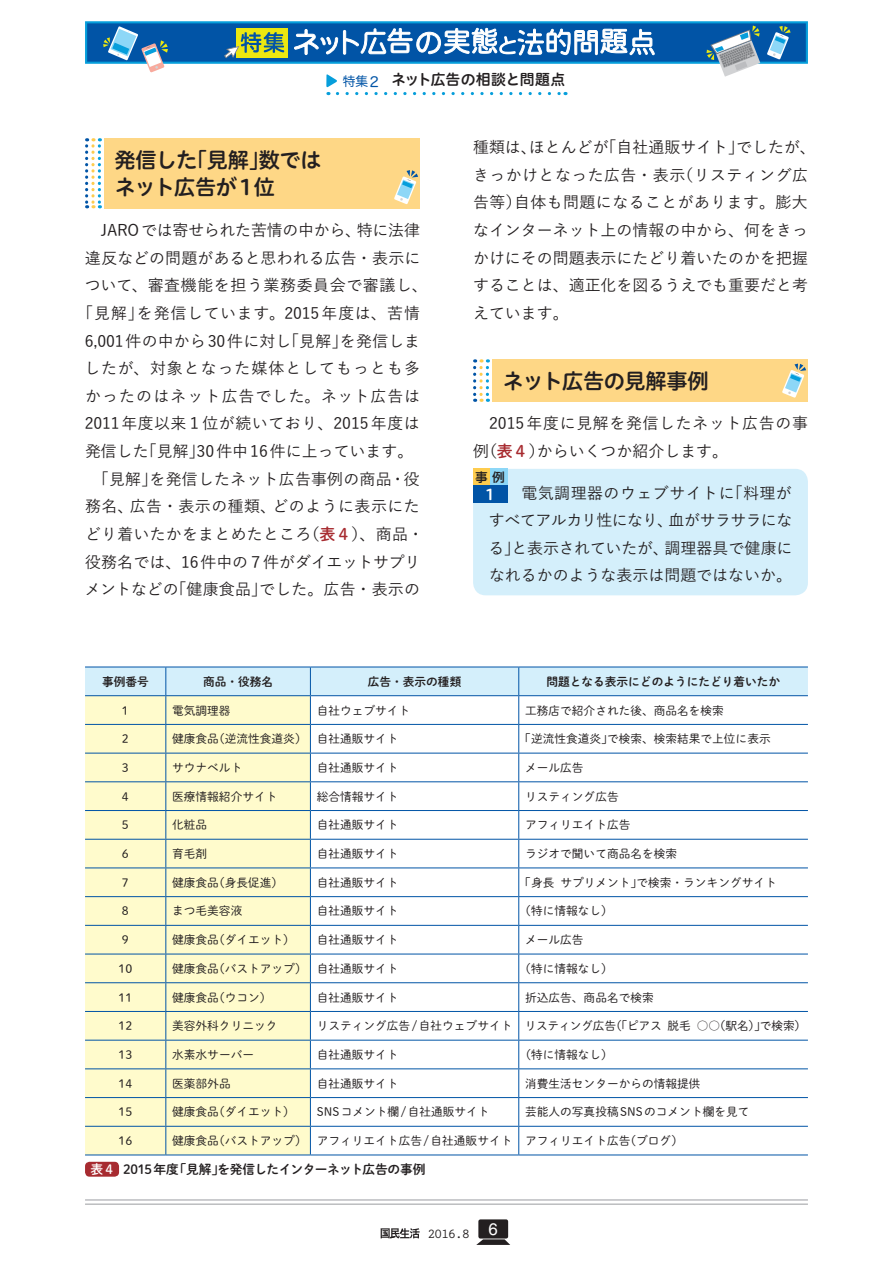
<style>
.page{position:relative;width:893px;height:1263px;background:#fff}
.page>*{position:absolute;margin:0;border:0;box-sizing:border-box;transform-origin:0 0}
.t1{font:21.3px/27.6px "Hiragino UD Sans R Std W6";letter-spacing:-.02em;color:#231f20}
.t2{font:500 15.9px/27.6px "Yu Go";letter-spacing:.01em;color:#231f20}
.t3{font:500 15.9px/27.6px "Yu Go";letter-spacing:.04em;color:#231f20}
.t4{font:500 15.9px "Yu Go";letter-spacing:-.015em;color:#231f20}
.t5{font:500 15.9px "Yu Go";letter-spacing:.03em;color:#231f20}
.t6{font:500 15.9px "Yu Go";letter-spacing:.06em;color:#231f20}
.t7{font:500 15.9px "Yu Go";letter-spacing:.055em;color:#231f20}
.t8{font:14.85px "Hiragino UD Sans R Std W6";letter-spacing:-.015em;color:#231f20}
.t9{font:14.85px "Hiragino UD Sans R Std W6";color:#fff}
.t10{font:700 13.8px "Prestige Elite Std";color:#231f20}
.t11{font:12.75px "Shuei M Go Std B";letter-spacing:-.03em;color:#231f20}
.t12{font:12.75px "Hiragino UD Sans R Std W6";color:#231f20}
.t13{font:11.7px "Shuei M Go Std L";color:#231f20}
.t14{font:11.7px "Shuei M Go Std B";color:#231f20}
.s1{font-family:"Hira Maru Pro W4";font-size:12.75px;color:#0154a6}
.s2{font-family:"Shuei M Go Std B";font-weight:400;color:#a72b30}
.s3{color:#fff}
</style>
<div class="page">
<svg style="left:476px;top:1239px;width:34px;height:6px"></svg>
<div style="left:478px;top:1219px;width:30px;height:19px;background:#231f20;border-radius:2px"></div>
<svg style="left:381px;top:1228px;width:39px;height:10px"></svg>
<hr style="left:85px;top:1199px;width:723px;height:2px;background:#bcbdc0">
<hr style="left:85px;top:1203px;width:723px;height:2px;background:#bcbdc0">
<svg style="left:85px;top:21px;width:723px;height:74px"></svg>
<div style="left:473px;top:469px;width:335px;height:126px;background:#d4effb;border-radius:13px"></div>
<div style="left:492px;top:359px;width:316px;height:43px;background:#fed786"></div>
<svg style="left:473px;top:359px;width:16px;height:43px"></svg>
<svg style="left:782px;top:364px;width:24px;height:34px"></svg>
<div style="left:473px;top:469px;width:17px;height:17px;background:#fecc4e"></div>
<div style="left:490px;top:469px;width:17px;height:17px;background:#8dd7f7"></div>
<div style="left:473px;top:486px;width:34px;height:17px;background:#0154a6"></div>
<div style="left:104px;top:138px;width:316px;height:70px;background:#fed786"></div>
<svg style="left:85px;top:138px;width:16px;height:70px"></svg>
<svg style="left:394px;top:170px;width:24px;height:34px"></svg>
<div style="left:85px;top:1162px;width:34px;height:15px;background:#a72b30;border-radius:4px"></div>
<hr style="left:85px;top:666px;width:81px;height:1px;background:#0154a6">
<hr style="left:166px;top:666px;width:144px;height:1px;background:#0154a6">
<hr style="left:310px;top:666px;width:209px;height:1px;background:#0154a6">
<hr style="left:519px;top:666px;width:289px;height:1px;background:#0154a6">
<hr style="left:85px;top:1154px;width:81px;height:1px;background:#0154a6">
<hr style="left:166px;top:1154px;width:144px;height:1px;background:#0154a6">
<hr style="left:310px;top:1154px;width:209px;height:1px;background:#0154a6">
<hr style="left:519px;top:1154px;width:289px;height:1px;background:#0154a6">
<svg style="left:85px;top:667px;width:723px;height:487px"></svg>
<p class="t8" style="left:343px;top:68px;width:224px"><span class="s1">特集</span><sub>2</sub> ネット広告の相談と問題点</p>
<h1 class="t1" style="left:114px;top:145px;width:208px">発信した「見解」数ではネット広告が1位</h1>
<h2 class="t4" style="left:101px;top:215px;width:321px">JAROでは寄せられた苦情の中から、特に法律</h2>
<h2 class="t2" style="left:85px;top:242px;width:337px">違反などの問題があると思われる広告・表示に</h2>
<h2 class="t3" style="left:85px;top:270px;width:345px">ついて、審査機能を担う業務委員会で審議し、</h2>
<h2 class="t3" style="left:77px;top:297px;width:344px">「見解」を発信しています。2015年度は、苦情</h2>
<h2 class="t2" style="left:85px;top:325px;width:337px">6,001件の中から30件に対し「見解」を発信しま</h2>
<h2 class="t6" style="left:85px;top:354px;width:337px">したが、対象となった媒体としてもっとも多</h2>
<h2 class="t7" style="left:85px;top:381px;width:336px">かったのはネット広告でした。ネット広告は</h2>
<h2 class="t2" style="left:85px;top:408px;width:336px">2011年度以来１位が続いており、2015年度は</h2>
<h2 class="t2" style="left:85px;top:435px;width:330px">発信した「見解」30件中16件に上っています。</h2>
<h2 class="t2" style="left:93px;top:463px;width:328px">「見解」を発信したネット広告事例の商品・役</h2>
<h2 class="t5" style="left:85px;top:492px;width:336px">務名、広告・表示の種類、どのように表示にた</h2>
<h2 class="t2" style="left:85px;top:518px;width:340px">どり着いたかをまとめたところ（<span class="s2">表４</span>）、商品・</h2>
<h2 class="t4" style="left:85px;top:547px;width:337px">役務名では、16件中の７件がダイエットサプリ</h2>
<h2 class="t2" style="left:85px;top:574px;width:337px">メントなどの「健康食品」でした。広告・表示の</h2>
<h2 class="t2" style="left:473px;top:131px;width:344px">種類は、ほとんどが「自社通販サイト」でしたが、きっかけとなった広告・表示（リスティング広告等）自体も問題になることがあります。膨大なインターネット上の情報の中から、何をきっかけにその問題表示にたどり着いたのかを把握することは、適正化を図るうえでも重要だと考えています。</h2>
<h1 class="t1" style="left:502px;top:366px;width:208px">ネット広告の見解事例</h1>
<h2 class="t3" style="left:473px;top:408px;width:336px;text-indent:16px">2015年度に見解を発信したネット広告の事例（<span class="s2">表４</span>）からいくつか紹介します。</h2>
<h2 class="t2" style="left:488px;top:477px;width:305px;text-align:justify;text-indent:33px">電気調理器のウェブサイトに「料理がすべてアルカリ性になり、血がサラサラになる」と表示されていたが、調理器具で健康になれるかのような表示は問題ではないか。</h2>
<p class="t12" style="left:475px;top:468px;width:31px">事例</p>
<p class="t9" style="left:486px;top:483px;width:11px">1</p>
<p class="t14" style="left:102px;top:673px;width:48px">事例番号</p>
<p class="t14" style="left:203px;top:673px;width:72px">商品・役務名</p>
<p class="t14" style="left:368px;top:673px;width:95px">広告・表示の種類</p>
<p class="t14" style="left:546px;top:673px;width:235px">問題となる表示にどのようにたどり着いたか</p>
<p class="t13" style="left:122px;top:702px;width:8px">1</p>
<p class="t13" style="left:172px;top:702px;width:60px">電気調理器</p>
<p class="t13" style="left:317px;top:702px;width:95px">自社ウェブサイト</p>
<p class="t13" style="left:525px;top:702px;width:200px">工務店で紹介された後、商品名を検索</p>
<p class="t13" style="left:122px;top:730px;width:8px">2</p>
<p class="t13" style="left:172px;top:730px;width:228px">健康食品（逆流性食道炎） 自社通販サイト</p>
<p class="t13" style="left:519px;top:730px;width:253px">「逆流性食道炎」で検索、検索結果で上位に表示</p>
<p class="t13" style="left:122px;top:759px;width:8px">3</p>
<p class="t13" style="left:172px;top:759px;width:72px">サウナベルト</p>
<p class="t13" style="left:317px;top:759px;width:83px">自社通販サイト</p>
<p class="t13" style="left:525px;top:759px;width:60px">メール広告</p>
<p class="t13" style="left:122px;top:788px;width:8px">4</p>
<p class="t13" style="left:172px;top:788px;width:107px">医療情報紹介サイト</p>
<p class="t13" style="left:317px;top:788px;width:83px">総合情報サイト</p>
<p class="t13" style="left:525px;top:788px;width:95px">リスティング広告</p>
<p class="t13" style="left:122px;top:816px;width:8px">5</p>
<p class="t13" style="left:172px;top:816px;width:37px">化粧品</p>
<p class="t13" style="left:317px;top:816px;width:83px">自社通販サイト</p>
<p class="t13" style="left:525px;top:816px;width:107px">アフィリエイト広告</p>
<p class="t13" style="left:122px;top:845px;width:8px">6</p>
<p class="t13" style="left:172px;top:845px;width:37px">育毛剤</p>
<p class="t13" style="left:317px;top:845px;width:83px">自社通販サイト</p>
<p class="t13" style="left:525px;top:845px;width:154px">ラジオで聞いて商品名を検索</p>
<p class="t13" style="left:122px;top:874px;width:8px">7</p>
<p class="t13" style="left:172px;top:874px;width:113px">健康食品（身長促進）</p>
<p class="t13" style="left:317px;top:874px;width:83px">自社通販サイト</p>
<p class="t13" style="left:519px;top:874px;width:259px">「身長 サプリメント」で検索・ランキングサイト</p>
<p class="t13" style="left:122px;top:902px;width:8px">8</p>
<p class="t13" style="left:172px;top:902px;width:72px">まつ毛美容液</p>
<p class="t13" style="left:317px;top:902px;width:83px">自社通販サイト</p>
<p class="t13" style="left:519px;top:902px;width:95px">（特に情報なし）</p>
<p class="t13" style="left:122px;top:931px;width:8px">9</p>
<p class="t13" style="left:172px;top:931px;width:124px">健康食品（ダイエット）</p>
<p class="t13" style="left:317px;top:931px;width:83px">自社通販サイト</p>
<p class="t13" style="left:525px;top:931px;width:60px">メール広告</p>
<p class="t13" style="left:119px;top:960px;width:15px">10</p>
<p class="t13" style="left:172px;top:960px;width:228px">健康食品（バストアップ） 自社通販サイト</p>
<p class="t13" style="left:519px;top:960px;width:95px">（特に情報なし）</p>
<p class="t13" style="left:119px;top:989px;width:15px">11</p>
<p class="t13" style="left:172px;top:989px;width:101px">健康食品（ウコン）</p>
<p class="t13" style="left:317px;top:989px;width:83px">自社通販サイト</p>
<p class="t13" style="left:525px;top:989px;width:130px">折込広告、商品名で検索</p>
<p class="t13" style="left:119px;top:1017px;width:15px">12</p>
<p class="t13" style="left:172px;top:1017px;width:107px">美容外科クリニック</p>
<p class="t13" style="left:317px;top:1017px;width:491px">リスティング広告/自社ウェブサイト リスティング広告（「ピアス 脱毛 ○○（駅名）」で検索）</p>
<p class="t13" style="left:119px;top:1046px;width:15px">13</p>
<p class="t13" style="left:172px;top:1046px;width:83px">水素水サーバー</p>
<p class="t13" style="left:317px;top:1046px;width:83px">自社通販サイト</p>
<p class="t13" style="left:519px;top:1046px;width:95px">（特に情報なし）</p>
<p class="t13" style="left:119px;top:1075px;width:15px">14</p>
<p class="t13" style="left:172px;top:1075px;width:60px">医薬部外品</p>
<p class="t13" style="left:317px;top:1075px;width:83px">自社通販サイト</p>
<p class="t13" style="left:525px;top:1075px;width:177px">消費生活センターからの情報提供</p>
<p class="t13" style="left:119px;top:1103px;width:15px">15</p>
<p class="t13" style="left:172px;top:1103px;width:124px">健康食品（ダイエット）</p>
<p class="t13" style="left:317px;top:1103px;width:174px">SNSコメント欄/自社通販サイト</p>
<p class="t13" style="left:525px;top:1103px;width:226px">芸能人の写真投稿SNSのコメント欄を見て</p>
<p class="t13" style="left:119px;top:1132px;width:15px">16</p>
<p class="t13" style="left:172px;top:1132px;width:512px">健康食品（バストアップ） アフィリエイト広告/自社通販サイト アフィリエイト広告（ブログ）</p>
<p class="t11" style="left:90px;top:1160px;width:337px"><span class="s3">表４</span> 2015年度「見解」を発信したインターネット広告の事例</p>
<p class="t10" style="left:427px;top:1226px;width:72px">2016.8 <sup>6</sup></p>
</div>
